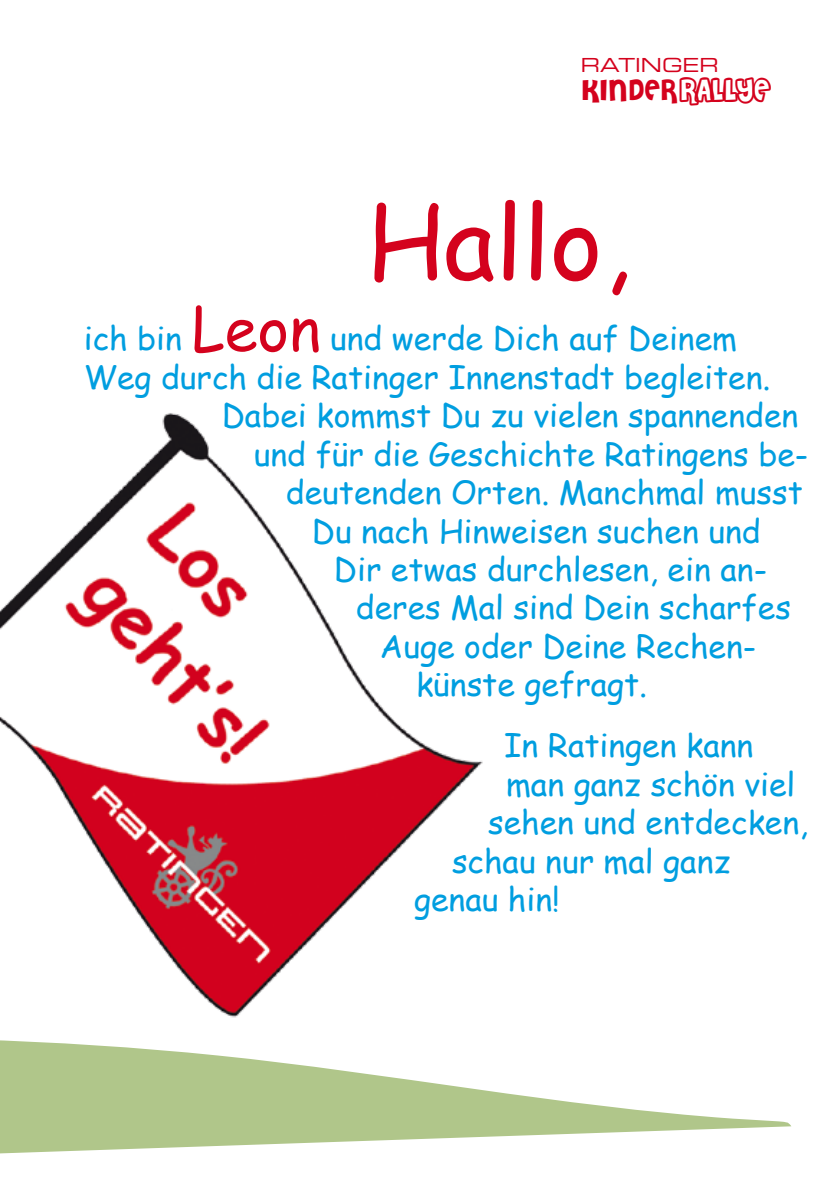
<style>
.page{position:relative;width:840px;height:1191px;background:#fff}
.page>*{position:absolute;margin:0;border:0;box-sizing:border-box;transform-origin:0 0}
.t1{font:100px "Comic Sans MS";color:#d4021d}
.t2{font:32px "Comic Sans MS";color:#009ee0}
.t3{font:30.2px "Cheri";color:#d4021d}
.t4{font:19.4px "Eurostile Extended Two";color:#d4021d}
.s1{font-family:"Cheri Liney"}
.s2{font-size:60px;color:#d4021d}
</style>
<div class="page">
<svg style="left:513px;top:1094px;width:277px;height:42px"></svg>
<img style="left:0;top:413px;width:513px;height:741px">
<p class="t4" style="left:580px;top:52px;width:136px">RATINGER</p>
<p class="t3" style="left:579px;top:74px;width:190px">KINDER <span class="s1">Rallye</span></p>
<h1 class="t1" style="left:367px;top:168px;width:265px">Hallo,</h1>
<p class="t2" style="left:84px;top:315px;width:654px">ich bin <span class="s2">Leon</span> und werde Dich auf Deinem</p>
<p class="t2" style="left:84px;top:353px;width:687px">Weg durch die Ratinger Innenstadt begleiten.</p>
<p class="t2" style="left:222px;top:392px;width:577px">Dabei kommst Du zu vielen spannenden</p>
<p class="t2" style="left:254px;top:430px;width:555px">und für die Geschichte Ratingens be-</p>
<p class="t2" style="left:286px;top:469px;width:518px">deutenden Orten. Manchmal musst</p>
<p class="t2" style="left:312px;top:507px;width:450px">Du nach Hinweisen suchen und</p>
<p class="t2" style="left:334px;top:545px;width:434px">Dir etwas durchlesen, ein an-</p>
<p class="t2" style="left:356px;top:584px;width:436px">deres Mal sind Dein scharfes</p>
<p class="t2" style="left:380px;top:622px;width:377px">Auge oder Deine Rechen-</p>
<p class="t2" style="left:416px;top:661px;width:232px">künste gefragt.</p>
<p class="t2" style="left:504px;top:722px;width:250px">In Ratingen kann</p>
<p class="t2" style="left:506px;top:760px;width:290px">man ganz schön viel</p>
<p class="t2" style="left:488px;top:799px;width:321px">sehen und entdecken,</p>
<p class="t2" style="left:452px;top:837px;width:280px">schau nur mal ganz</p>
<p class="t2" style="left:414px;top:875px;width:147px">genau hin!</p>
</div>
